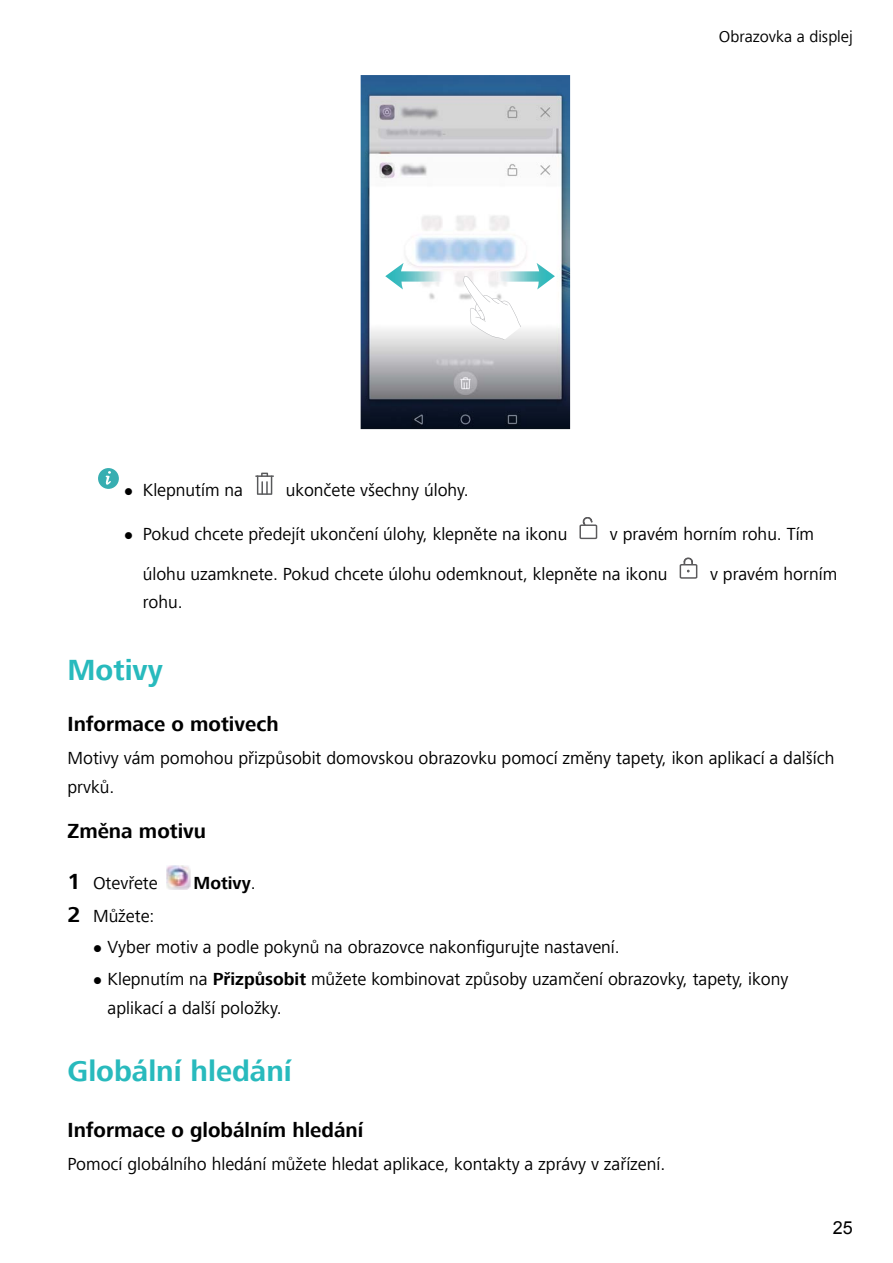
<style>
.page{position:relative;width:893px;height:1263px;background:#fff}
.page>*{position:absolute;margin:0;border:0;box-sizing:border-box;transform-origin:0 0}
.t1{font:700 30px "Frutiger Next Com";color:#28babd}
.t2{font:700 21px "Frutiger Next Com";color:#000}
.t3{font:18px/28.5px "Frutiger Next Com";color:#000}
.t4{font:700 18px "Frutiger Next Com";color:#000}
.t5{font:18px "Arial";color:#000}
.t6{font:16.5px "Frutiger Next Com";color:#000}
.s1{font-weight:700;font-size:22.5px}
.s2{font-weight:400}
.s3{font-weight:700}
</style>
<div class="page">
<img style="left:361px;top:75px;width:209px;height:354px">
<img style="left:497px;top:263px;width:58px;height:26px">
<img style="left:385px;top:263px;width:59px;height:26px">
<svg style="left:462px;top:276px;width:59px;height:64px"></svg>
<svg style="left:98px;top:468px;width:21px;height:21px"></svg>
<svg style="left:255px;top:472px;width:19px;height:23px"></svg>
<div style="left:579px;top:524px;width:18px;height:15px;border:1px solid #5b5a5c"></div>
<svg style="left:583px;top:518px;width:10px;height:8px"></svg>
<div style="left:572px;top:516px;width:33px;height:24px;border:1px solid #fff"></div>
<div style="left:680px;top:564px;width:17px;height:15px;border:1px solid #5b5a5c"></div>
<svg style="left:683px;top:557px;width:10px;height:15px"></svg>
<img style="left:166px;top:865px;width:24px;height:24px">
<p class="t6" style="left:719px;top:27px;width:135px">Obrazovka a displej</p>
<p class="t3" style="left:124px;top:475px;width:121px">● Klepnutím na</p>
<p class="t3" style="left:286px;top:475px;width:184px">ukončete všechny úlohy.</p>
<p class="t3" style="left:124px;top:520px;width:445px">● Pokud chcete předejít ukončení úlohy, klepněte na ikonu</p>
<p class="t3" style="left:143px;top:514px;width:673px;line-height:39.5px;text-indent:467px">v pravém horním rohu. Tím úlohu uzamknete. Pokud chcete úlohu odemknout, klepněte na ikonu</p>
<p class="t3" style="left:710px;top:559px;width:129px">v pravém horním</p>
<p class="t3" style="left:143px;top:588px;width:41px">rohu.</p>
<h1 class="t1" style="left:68px;top:653px;width:97px">Motivy</h1>
<p class="t2" style="left:68px;top:712px;width:213px">Informace o motivech</p>
<p class="t3" style="left:68px;top:744px;width:768px">Motivy vám pomohou přizpůsobit domovskou obrazovku pomocí změny tapety, ikon aplikací a dalších prvků.</p>
<p class="t2" style="left:68px;top:819px;width:140px">Změna motivu</p>
<p class="t3" style="left:68px;top:869px;width:92px"><span class="s1">1</span> Otevřete</p>
<p class="t4" style="left:194px;top:873px;width:64px">Motivy<span class="s2">.</span></p>
<p class="t3" style="left:68px;top:901px;width:88px"><span class="s1">2</span> Můžete:</p>
<p class="t3" style="left:93px;top:933px;width:528px">● Vyber motiv a podle pokynů na obrazovce nakonfigurujte nastavení.</p>
<p class="t3" style="left:108px;top:965px;width:682px;text-indent:-15px">● Klepnutím na <span class="s3">Přizpůsobit</span> můžete kombinovat způsoby uzamčení obrazovky, tapety, ikony aplikací a další položky.</p>
<h1 class="t1" style="left:68px;top:1054px;width:226px">Globální hledání</h1>
<p class="t2" style="left:68px;top:1118px;width:297px">Informace o globálním hledání</p>
<p class="t3" style="left:68px;top:1150px;width:599px">Pomocí globálního hledání můžete hledat aplikace, kontakty a zprávy v zařízení.</p>
<p class="t5" style="left:833px;top:1218px;width:22px">25</p>
</div>
